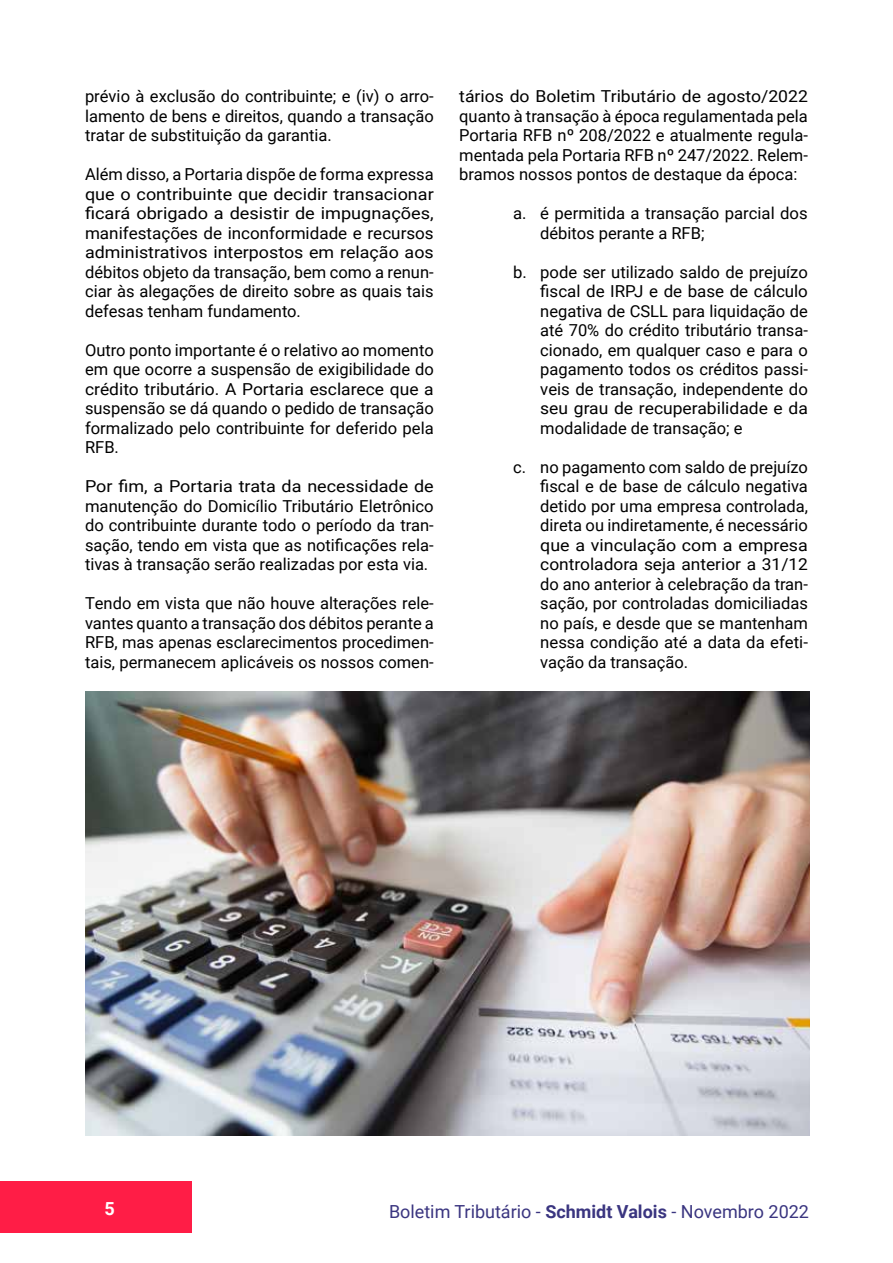
<style>
.page{position:relative;width:893px;height:1263px;background:#fff}
.page>*{position:absolute;margin:0;border:0;box-sizing:border-box;transform-origin:0 0}
.t1{font:18px "Roboto";color:#3a3580}
.t2{font:700 18px "Roboto";color:#fff}
.t3{font:16.5px/19.5px "Roboto";color:#000;text-align:justify}
.t4{font:16.5px/19.5px "Roboto";color:#000;text-align:justify;scale:1.09 1}
.t5{font:16.5px/19.5px "Roboto";color:#000;text-align:justify;scale:1.07 1}
.s1{font-weight:700}
</style>
<div class="page">
<div style="left:0;top:1182px;width:191px;height:51px;background:#ff1d46"></div>
<img style="left:85px;top:691px;width:724px;height:444px">
<p class="t3" style="left:85px;top:86px;width:350px">prévio à exclusão do contribuinte; e (iv) o arro&shy;lamento de bens e direitos, quando a transação tratar de substituição da garantia.</p>
<p class="t3" style="left:85px;top:164px;width:350px">Além disso, a Portaria dispõe de forma expressa que o contribuinte que decidir transacionar ficará obrigado a desistir de impugnações, manifestações de inconformidade e recursos administrativos interpostos em relação aos débitos objeto da transação, bem como a renun&shy;ciar às alegações de direito sobre as quais tais defesas tenham fundamento.</p>
<p class="t3" style="left:85px;top:340px;width:350px">Outro ponto importante é o relativo ao momento em que ocorre a suspensão de exigibilidade do crédito tributário. A Portaria esclarece que a suspensão se dá quando o pedido de transação formalizado pelo contribuinte for deferido pela RFB.</p>
<p class="t4" style="left:85px;top:476px;width:321px">Por fim, a Portaria trata da necessidade de manutenção do Domicílio Tributário Eletrônico do contribuinte durante todo o período da tran&shy;sação, tendo em vista que as notificações rela&shy;tivas à transação serão realizadas por esta via.</p>
<p class="t3" style="left:85px;top:593px;width:350px">Tendo em vista que não houve alterações rele&shy;vantes quanto a transação dos débitos perante a RFB, mas apenas esclarecimentos procedimen&shy;tais, permanecem aplicáveis os nossos comen-</p>
<p class="t5" style="left:459px;top:86px;width:327px">tários do Boletim Tributário de agosto/2022 quanto à transação à época regulamentada pela Portaria RFB nº 208/2022 e atualmente regula&shy;mentada pela Portaria RFB nº 247/2022. Relem&shy;bramos nossos pontos de destaque da época:</p>
<p class="t3" style="left:540px;top:203px;width:269px;text-indent:-27px">a. é permitida a transação parcial dos débitos perante a RFB;</p>
<p class="t3" style="left:540px;top:262px;width:269px;text-indent:-27px">b. pode ser utilizado saldo de prejuízo fiscal de IRPJ e de base de cálculo negativa de CSLL para liquidação de até 70% do crédito tributário transa&shy;cionado, em qualquer caso e para o pagamento todos os créditos passi&shy;veis de transação, independente do seu grau de recuperabilidade e da modalidade de transação; e</p>
<p class="t3" style="left:540px;top:457px;width:269px;text-indent:-27px">c. no pagamento com saldo de prejuízo fiscal e de base de cálculo negativa detido por uma empresa controlada, direta ou indiretamente, é necessário que a vinculação com a empresa controladora seja anterior a 31/12 do ano anterior à celebração da tran&shy;sação, por controladas domiciliadas no país, e desde que se mantenham nessa condição até a data da efeti&shy;vação da transação.</p>
<p class="t2" style="left:105px;top:1195px;width:12px">5</p>
<p class="t1" style="left:389px;top:1199px;width:421px">Boletim Tributário - <span class="s1">Schmidt Valois</span> - Novembro 2022</p>
</div>
